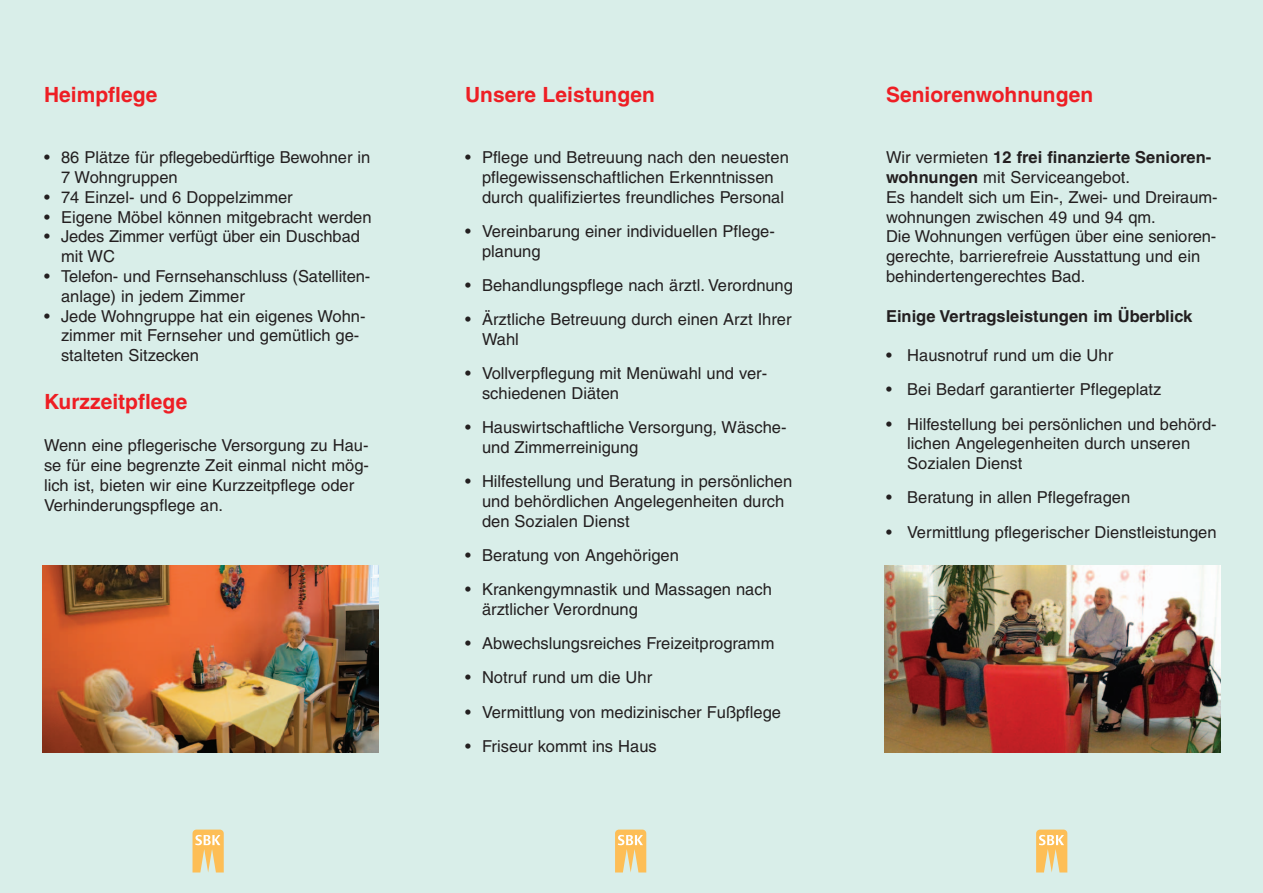
<style>
.page{position:relative;width:1263px;height:893px;background:#d9eee9}
.page>*{position:absolute;margin:0;border:0;box-sizing:border-box;transform-origin:0 0}
.t1{font:700 21px "Helvetica";color:#ee1e24}
.t2{font:16.5px/19.8px "Helvetica";color:#231f20}
.t3{font:700 16.5px "Helvetica";color:#231f20}
.s1{font-weight:700}
</style>
<div class="page">
<svg style="left:1036px;top:829px;width:31px;height:43px"></svg>
<svg style="left:615px;top:829px;width:31px;height:43px"></svg>
<svg style="left:192px;top:829px;width:32px;height:43px"></svg>
<img style="left:43px;top:566px;width:335px;height:187px">
<img style="left:884px;top:566px;width:336px;height:187px">
<p class="t1" style="left:44px;top:86px;width:115px">Heimpflege</p>
<p class="t2" style="left:61px;top:149px;width:311px;text-indent:-17px">• 86 Plätze für pflegebedürftige Bewohner in<br>7 Wohngruppen</p>
<p class="t2" style="left:44px;top:189px;width:250px">• 74 Einzel- und 6 Doppelzimmer</p>
<p class="t2" style="left:44px;top:208px;width:329px">• Eigene Möbel können mitgebracht werden</p>
<p class="t2" style="left:61px;top:228px;width:301px;text-indent:-17px">• Jedes Zimmer verfügt über ein Duschbad mit WC</p>
<p class="t2" style="left:61px;top:268px;width:311px;text-indent:-17px">• Telefon- und Fernsehanschluss (Satelliten&shy;anlage) in jedem Zimmer</p>
<p class="t2" style="left:61px;top:307px;width:306px;text-indent:-17px">• Jede Wohngruppe hat ein eigenes Wohn&shy;zimmer mit Fernseher und gemütlich ge&shy;stalteten Sitzecken</p>
<p class="t1" style="left:44px;top:394px;width:145px">Kurzzeitpflege</p>
<p class="t2" style="left:44px;top:437px;width:326px">Wenn eine pflegerische Versorgung zu Hau&shy;se für eine begrenzte Zeit einmal nicht mög&shy;lich ist, bieten wir eine Kurzzeitpflege oder Verhinderungspflege an.</p>
<p class="t1" style="left:465px;top:86px;width:191px">Unsere Leistungen</p>
<p class="t2" style="left:482px;top:149px;width:308px;text-indent:-17px">• Pflege und Betreuung nach den neuesten pflegewissenschaftlichen Erkenntnissen durch qualifiziertes freundliches Personal</p>
<p class="t2" style="left:482px;top:223px;width:294px;text-indent:-17px">• Vereinbarung einer individuellen Pflege&shy;planung</p>
<p class="t2" style="left:465px;top:277px;width:329px">• Behandlungspflege nach ärztl. Verordnung</p>
<p class="t2" style="left:482px;top:311px;width:311px;text-indent:-17px">• Ärztliche Betreuung durch einen Arzt Ihrer<br>Wahl</p>
<p class="t2" style="left:482px;top:365px;width:287px;text-indent:-17px">• Vollverpflegung mit Menüwahl und ver&shy;schiedenen Diäten</p>
<p class="t2" style="left:482px;top:419px;width:306px;text-indent:-17px">• Hauswirtschaftliche Versorgung, Wäsche&shy;und Zimmerreinigung</p>
<p class="t2" style="left:482px;top:473px;width:312px;text-indent:-17px">• Hilfestellung und Beratung in persönlichen und behördlichen Angelegenheiten durch den Sozialen Dienst</p>
<p class="t2" style="left:465px;top:547px;width:215px">• Beratung von Angehörigen</p>
<p class="t2" style="left:482px;top:581px;width:291px;text-indent:-17px">• Krankengymnastik und Massagen nach ärztlicher Verordnung</p>
<p class="t2" style="left:465px;top:635px;width:311px">• Abwechslungsreiches Freizeitprogramm</p>
<p class="t2" style="left:465px;top:669px;width:189px">• Notruf rund um die Uhr</p>
<p class="t2" style="left:465px;top:703px;width:318px">• Vermittlung von medizinischer Fußpflege</p>
<p class="t2" style="left:465px;top:738px;width:193px">• Friseur kommt ins Haus</p>
<p class="t1" style="left:886px;top:86px;width:209px">Seniorenwohnungen</p>
<p class="t2" style="left:886px;top:149px;width:333px">Wir vermieten <span class="s1">12 frei finanzierte Senioren&shy;wohnungen</span> mit Serviceangebot.<br>Es handelt sich um Ein-, Zwei- und Dreiraum&shy;wohnungen zwischen 49 und 94 qm.<br>Die Wohnungen verfügen über eine senioren&shy;gerechte, barrierefreie Ausstattung und ein behindertengerechtes Bad.</p>
<p class="t3" style="left:886px;top:309px;width:308px">Einige Vertragsleistungen im Überblick</p>
<p class="t2" style="left:886px;top:347px;width:229px">• Hausnotruf rund um die Uhr</p>
<p class="t2" style="left:886px;top:381px;width:277px">• Bei Bedarf garantierter Pflegeplatz</p>
<p class="t2" style="left:907px;top:415px;width:311px;text-indent:-21px">• Hilfestellung bei persönlichen und behörd&shy;lichen Angelegenheiten durch unseren<br>Sozialen Dienst</p>
<p class="t2" style="left:886px;top:489px;width:246px">• Beratung in allen Pflegefragen</p>
<p class="t2" style="left:886px;top:523px;width:332px">• Vermittlung pflegerischer Dienstleistungen</p>
</div>
